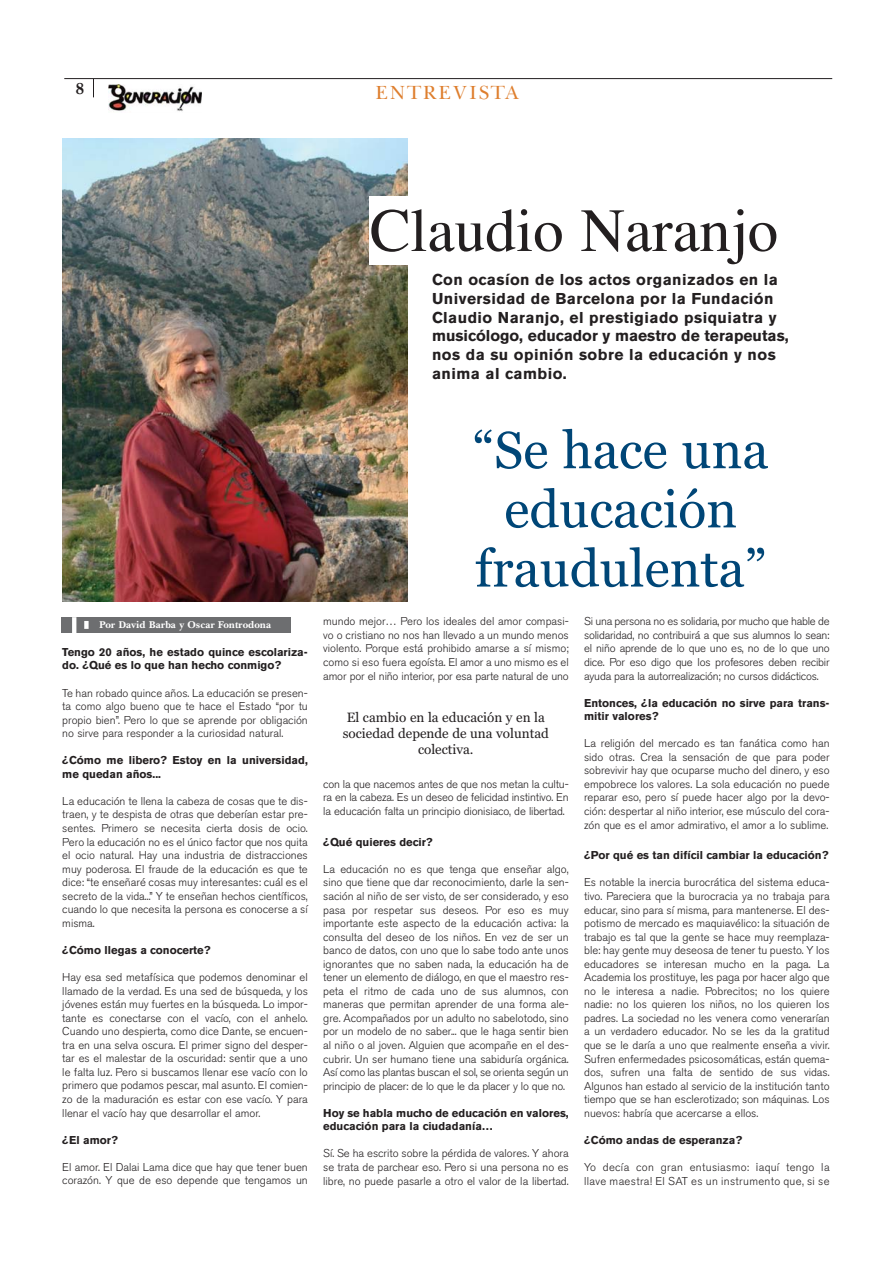
<style>
.page{position:relative;width:893px;height:1263px;background:#fff}
.page>*{position:absolute;margin:0;border:0;box-sizing:border-box;transform-origin:0 0}
.t1{font:61.35px "Times CY";color:#231f20}
.t2{font:52.05px/59.1px "Georgia";color:#004677;text-align:center}
.t3{font:19.5px "Baskerville BT";letter-spacing:.075em;color:#de7e2d}
.t4{font:700 16.35px "Baskerville BT";color:#231f20}
.t5{font:700 15.6px/18.8px "Akzidenz Grotesk BE";letter-spacing:.03em;color:#231f20}
.t6{font:13.5px/16.2px "Georgia";color:#231f20;text-align:center}
.t7{font:300 11.25px/13.5px "Akzidenz Grotesk BE";color:#231f20;text-align:justify}
.t8{font:700 11.25px/13.5px "Akzidenz Grotesk BE";color:#231f20}
.t9{font:300 11.25px/13.5px "Akzidenz Grotesk BE";letter-spacing:.03em;color:#231f20}
.t10{font:700 10.05px "Baskerville BT";color:#fff}
</style>
<div class="page">
<hr style="left:64px;top:78px;width:768px;height:1px;background:#231f20">
<svg style="left:93px;top:79px;width:1px;height:18px"></svg>
<img style="left:108px;top:84px;width:94px;height:27px">
<img style="left:62px;top:139px;width:345px;height:463px">
<div style="left:61px;top:617px;width:230px;height:16px;background:#6d6e70"></div>
<svg style="left:72px;top:617px;width:4px;height:16px"></svg>
<div style="left:84px;top:621px;width:5px;height:8px;background:#fff"></div>
<div style="left:369px;top:196px;width:430px;height:68px;background:#fff"></div>
<h3 class="t4" style="left:75px;top:79px;width:10px">8</h3>
<h3 class="t3" style="left:375px;top:86px;width:145px">ENTREVISTA</h3>
<h1 class="t1" style="left:369px;top:194px;width:410px">Claudio Naranjo</h1>
<h3 class="t5" style="left:432px;top:272px;width:358px">Con ocasíon de los actos organizados en la Universidad de Barcelona por la Fundación Claudio Naranjo, el prestigiado psiquiatra y musicólogo, educador y maestro de terapeutas, nos da su opinión sobre la educación y nos anima al cambio.</h3>
<p class="t10" style="left:99px;top:619px;width:173px">Por David Barba y Oscar Fontrodona</p>
<p class="t8" style="left:62px;top:646px;width:247px">Tengo 20 años, he estado quince escolariza&shy;do. ¿Qué es lo que han hecho conmigo?</p>
<p class="t7" style="left:62px;top:687px;width:247px">Te han robado quince años. La educación se presen&shy;ta como algo bueno que te hace el Estado “por tu propio bien”. Pero lo que se aprende por obligación no sirve para responder a la curiosidad natural.</p>
<p class="t8" style="left:62px;top:755px;width:247px">¿Cómo me libero? Estoy en la universidad, me quedan años...</p>
<p class="t7" style="left:62px;top:796px;width:247px">La educación te llena la cabeza de cosas que te dis&shy;traen, y te despista de otras que deberían estar pre&shy;sentes. Primero se necesita cierta dosis de ocio.<br>Pero la educación no es el único factor que nos quita el ocio natural. Hay una industria de distracciones muy poderosa. El fraude de la educación es que te dice: “te enseñaré cosas muy interesantes: cuál es el secreto de la vida...” Y te enseñan hechos científicos, cuando lo que necesita la persona es conocerse a sí misma.</p>
<p class="t8" style="left:62px;top:944px;width:150px">¿Cómo llegas a conocerte?</p>
<p class="t7" style="left:62px;top:972px;width:247px">Hay esa sed metafísica que podemos denominar el llamado de la verdad. Es una sed de búsqueda, y los jóvenes están muy fuertes en la búsqueda. Lo impor&shy;tante es conectarse con el vacío, con el anhelo.<br>Cuando uno despierta, como dice Dante, se encuen&shy;tra en una selva oscura. El primer signo del desper&shy;tar es el malestar de la oscuridad: sentir que a uno le falta luz. Pero si buscamos llenar ese vacío con lo primero que podamos pescar, mal asunto. El comien&shy;zo de la maduración es estar con ese vacío. Y para llenar el vacío hay que desarrollar el amor.</p>
<p class="t8" style="left:62px;top:1134px;width:57px">¿El amor?</p>
<p class="t7" style="left:62px;top:1161px;width:247px">El amor. El Dalai Lama dice que hay que tener buen corazón. Y que de eso depende que tengamos un</p>
<h2 class="t2" style="left:473px;top:421px;width:297px">“Se hace una educación fraudulenta”</h2>
<p class="t7" style="left:323px;top:616px;width:247px">mundo mejor… Pero los ideales del amor compasi&shy;vo o cristiano no nos han llevado a un mundo menos violento. Porque está prohibido amarse a sí mismo; como si eso fuera egoísta. El amor a uno mismo es el amor por el niño interior, por esa parte natural de uno</p>
<p class="t6" style="left:343px;top:709px;width:208px">El cambio en la educación y en la sociedad depende de una voluntad colectiva.</p>
<p class="t7" style="left:323px;top:779px;width:247px">con la que nacemos antes de que nos metan la cultu&shy;ra en la cabeza. Es un deseo de felicidad instintivo. En la educación falta un principio dionisiaco, de libertad.</p>
<p class="t8" style="left:323px;top:836px;width:111px">¿Qué quieres decir?</p>
<p class="t7" style="left:323px;top:864px;width:247px">La educación no es que tenga que enseñar algo, sino que tiene que dar reconocimiento, darle la sen&shy;sación al niño de ser visto, de ser considerado, y eso pasa por respetar sus deseos. Por eso es muy importante este aspecto de la educación activa: la consulta del deseo de los niños. En vez de ser un banco de datos, con uno que lo sabe todo ante unos ignorantes que no saben nada, la educación ha de tener un elemento de diálogo, en que el maestro res&shy;peta el ritmo de cada uno de sus alumnos, con maneras que permitan aprender de una forma ale&shy;gre. Acompañados por un adulto no sabelotodo, sino por un modelo de no saber... que le haga sentir bien al niño o al joven. Alguien que acompañe en el des&shy;cubrir. Un ser humano tiene una sabiduría orgánica.<br>Así como las plantas buscan el sol, se orienta según un principio de placer: de lo que le da placer y lo que no.</p>
<p class="t8" style="left:323px;top:1107px;width:247px">Hoy se habla mucho de educación en valores, educación para la ciudadanía…</p>
<p class="t7" style="left:323px;top:1148px;width:247px">Sí. Se ha escrito sobre la pérdida de valores. Y ahora se trata de parchear eso. Pero si una persona no es libre, no puede pasarle a otro el valor de la libertad.</p>
<p class="t7" style="left:584px;top:616px;width:247px">Si una persona no es solidaria, por mucho que hable de solidaridad, no contribuirá a que sus alumnos lo sean: el niño aprende de lo que uno es, no de lo que uno dice. Por eso digo que los profesores deben recibir ayuda para la autorrealización; no cursos didácticos.</p>
<p class="t8" style="left:584px;top:697px;width:247px">Entonces, ¿la educación no sirve para trans&shy;mitir valores?</p>
<p class="t7" style="left:584px;top:738px;width:247px">La religión del mercado es tan fanática como han sido otras. Crea la sensación de que para poder sobrevivir hay que ocuparse mucho del dinero, y eso empobrece los valores. La sola educación no puede reparar eso, pero sí puede hacer algo por la devo&shy;ción: despertar al niño interior, ese músculo del cora&shy;zón que es el amor admirativo, el amor a lo sublime.</p>
<p class="t8" style="left:584px;top:850px;width:246px">¿Por qué es tan difícil cambiar la educación?</p>
<p class="t7" style="left:584px;top:877px;width:247px">Es notable la inercia burocrática del sistema educa&shy;tivo. Pareciera que la burocracia ya no trabaja para educar, sino para sí misma, para mantenerse. El des&shy;potismo de mercado es maquiavélico: la situación de trabajo es tal que la gente se hace muy reemplaza&shy;ble: hay gente muy deseosa de tener tu puesto. Y los educadores se interesan mucho en la paga. La Academia los prostituye, les paga por hacer algo que no le interesa a nadie. Pobrecitos; no los quiere nadie: no los quieren los niños, no los quieren los padres. La sociedad no les venera como venerarían a un verdadero educador. No se les da la gratitud que se le daría a uno que realmente enseña a vivir.<br>Sufren enfermedades psicosomáticas, están quema&shy;dos, sufren una falta de sentido de sus vidas.<br>Algunos han estado al servicio de la institución tanto tiempo que se han esclerotizado; son máquinas. Los nuevos: habría que acercarse a ellos.</p>
<p class="t8" style="left:584px;top:1134px;width:159px">¿Cómo andas de esperanza?</p>
<p class="t9" style="left:584px;top:1162px;width:247px">Yo decía con gran entusiasmo: ¡aquí tengo la llave maestra! El SAT es un instrumento que, si se</p>
</div>
